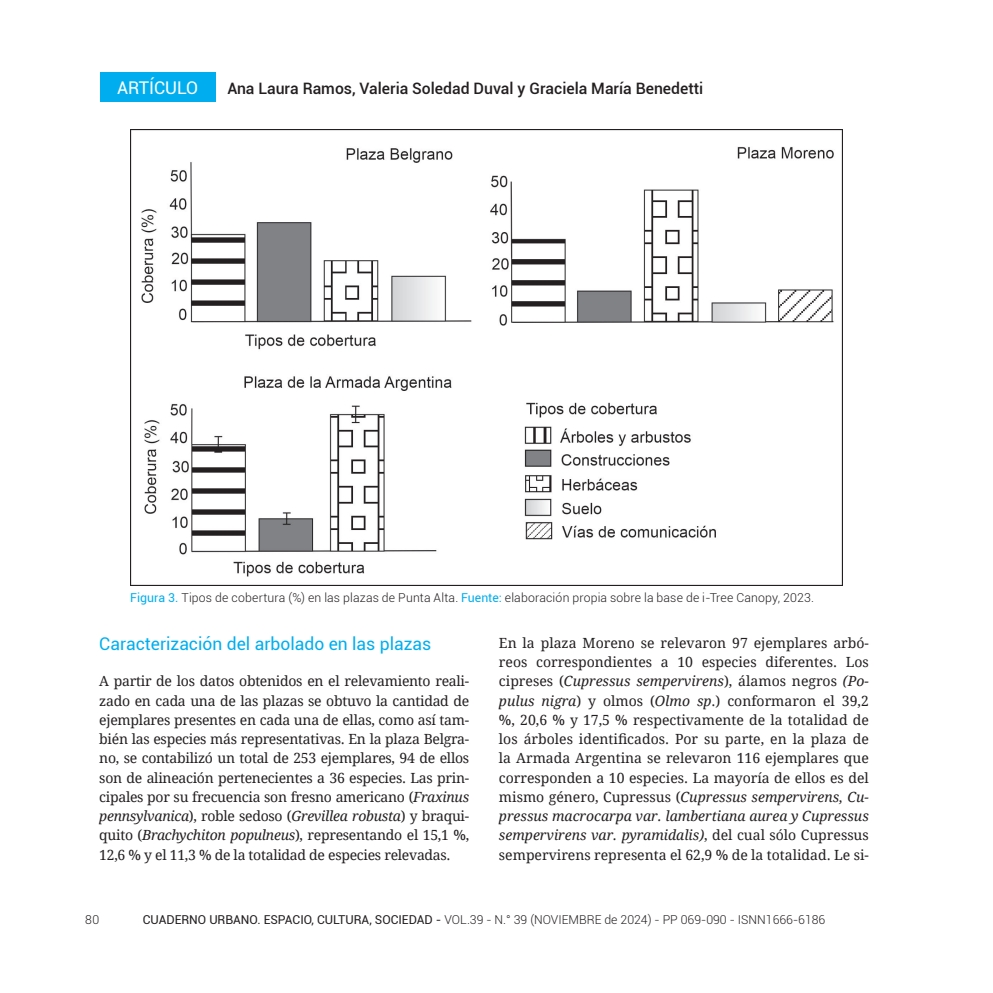
<style>
.page{position:relative;width:993px;height:993px;background:#fff}
.page>*{position:absolute;margin:0;border:0;box-sizing:border-box;transform-origin:0 0}
.SUB_2{font:17.5px "Roboto";color:#00aeef}
.t1{font:17.5px "Roboto";color:#fff}
.AUTOR___NOMBRE{font:500 15.75px "Roboto";color:#231f20}
.TEXTO_PRINCIPAL{font:14px/19.2px "Droid Serif";letter-spacing:-.01em;color:#231f20;text-align:justify}
.EPÍGRAFE{font:300 12.25px "Roboto";letter-spacing:.01em;color:#231f20}
.s1{font-weight:400;color:#00aeef}
.s2{font-style:italic}
.s3{font-weight:400}
</style>
<div class="page">
<div style="left:100px;top:72px;width:115px;height:30px;background:#00aeef"></div>
<img style="left:131px;top:129px;width:711px;height:456px">
<p class="t1" style="left:117px;top:75px;width:82px">ARTÍCULO</p>
<p class="AUTOR___NOMBRE" style="left:227px;top:77px;width:477px">Ana Laura Ramos, Valeria Soledad Duval y Graciela María Benedetti</p>
<p class="EPÍGRAFE" style="left:130px;top:588px;width:685px"><span class="s1">Figura 3.</span> Tipos de cobertura (%) en las plazas de Punta Alta. <span class="s1">Fuente:</span> elaboración propia sobre la base de i-Tree Canopy, 2023.</p>
<p class="SUB_2" style="left:99px;top:631px;width:333px">Caracterización del arbolado en las plazas</p>
<p class="TEXTO_PRINCIPAL" style="left:99px;top:671px;width:371px">A partir de los datos obtenidos en el relevamiento reali&shy;zado en cada una de las plazas se obtuvo la cantidad de ejemplares presentes en cada una de ellas, como así tam&shy;bién las especies más representativas. En la plaza Belgra&shy;no, se contabilizó un total de 253 ejemplares, 94 de ellos son de alineación pertenecientes a 36 especies. Las prin&shy;cipales por su frecuencia son fresno americano (<span class="s2">Fraxinus pennsylvanica</span>), roble sedoso (<span class="s2">Grevillea robusta</span>) y braqui&shy;quito (<span class="s2">Brachychiton populneus</span>), representando el 15,1 %, 12,6 % y el 11,3 % de la totalidad de especies relevadas.</p>
<p class="TEXTO_PRINCIPAL" style="left:499px;top:632px;width:371px">En la plaza Moreno se relevaron 97 ejemplares arbó&shy;reos correspondientes a 10 especies diferentes. Los cipreses (<span class="s2">Cupressus sempervirens</span>), álamos negros <span class="s2">(Po&shy;pulus nigra</span>) y olmos (<span class="s2">Olmo sp</span>.) conformaron el 39,2 %, 20,6 % y 17,5 % respectivamente de la totalidad de los árboles identificados. Por su parte, en la plaza de la Armada Argentina se relevaron 116 ejemplares que corresponden a 10 especies. La mayoría de ellos es del mismo género, Cupressus (<span class="s2">Cupressus sempervirens, Cu&shy;pressus macrocarpa var. lambertiana aurea y Cupressus sempervirens var. pyramidalis)</span>, del cual sólo Cupressus sempervirens representa el 62,9 % de la totalidad. Le si-</p>
<p class="EPÍGRAFE" style="left:85px;top:910px;width:15px">80</p>
<p class="EPÍGRAFE" style="left:143px;top:910px;width:684px"><span class="s3">CUADERNO URBANO. ESPACIO, CULTURA, SOCIEDAD -</span> VOL.39 - N.° 39 (NOVIEMBRE de 2024) - PP 069-090 - ISNN1666-6186</p>
</div>
